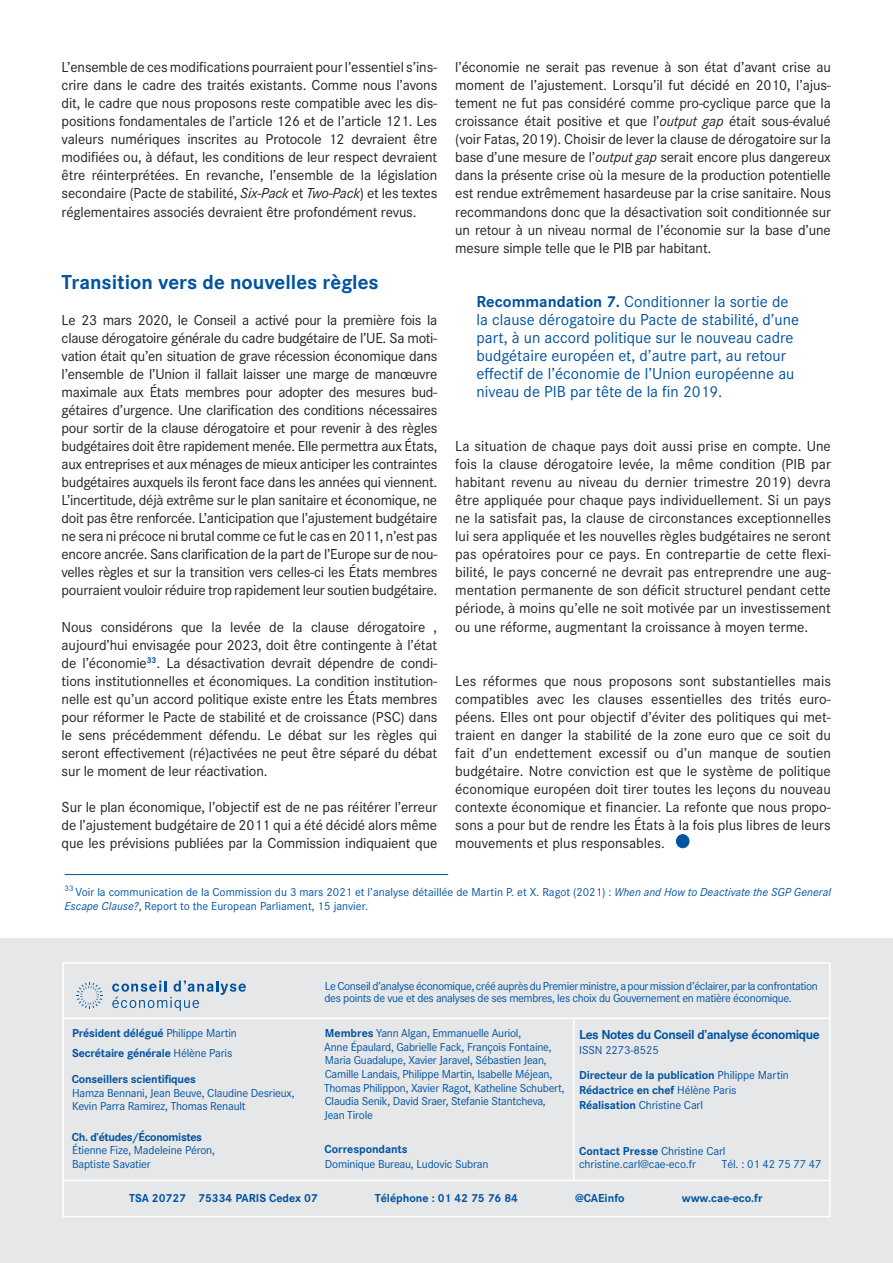
<style>
.page{position:relative;width:893px;height:1263px;background:#fff}
.page>*{position:absolute;margin:0;border:0;box-sizing:border-box;transform-origin:0 0}
.Intertitre___Niveau{font:700 21px "Corporate S";color:#0153a0}
.Texte___Exergue{font:16.5px/18px "Corporate S";color:#0153a0}
.Texte___Normal{font:15px/18px "Corporate S";letter-spacing:-.01em;color:#231f20;text-align:justify}
.Organigramme{font:700 13.5px "Corporate S";letter-spacing:-.03em;color:#0153a0}
.Organigramme-2{font:12px/13.5px "Corporate S";letter-spacing:-.02em;color:#0153a0}
.Texte___Note_BdP{font:12px/13.5px "Corporate S";color:#0153a0}
.Organigramme-3{font:700 12px "Corporate S";letter-spacing:-.01em;color:#0153a0}
.Coordonnées{font:700 12px "Corporate S";color:#0153a0}
.Texte___Note_BdP-2{font:8.25px "Corporate S";color:#0153a0}
.s1{font-style:italic}
.s2{font-weight:700}
.s3{font-weight:400}
</style>
<div class="page">
<div style="left:0;top:938px;width:893px;height:325px;background:#e6e7e9"></div>
<svg style="left:112px;top:980px;width:134px;height:31px"></svg>
<svg style="left:76px;top:982px;width:27px;height:26px"></svg>
<hr style="left:64px;top:962px;width:765px;height:2px;background:#fff">
<hr style="left:64px;top:1017px;width:765px;height:2px;background:#fff">
<hr style="left:62px;top:1180px;width:767px;height:1px;background:#fff">
<hr style="left:63px;top:1216px;width:768px;height:1px;background:#fff">
<hr style="left:62px;top:962px;width:2px;height:255px;background:#fff">
<hr style="left:829px;top:962px;width:2px;height:255px;background:#fff">
<hr style="left:573px;top:1018px;width:2px;height:163px;background:#fff">
<div style="left:676px;top:835px;width:13px;height:13px;background:#0153a0;border-radius:50%"></div>
<div style="left:676px;top:834px;width:13px;height:14px;border:1px solid #0153a0;border-radius:50%"></div>
<hr style="left:65px;top:874px;width:383px;height:1px;background:#0153a0">
<p class="Texte___Normal" style="left:62px;top:58px;width:377px">L’ensemble de ces modifications pourraient pour l’essentiel s’ins&shy;crire dans le cadre des traités existants. Comme nous l’avons dit, le cadre que nous proposons reste compatible avec les dis&shy;positions fondamentales de l’article 126 et de l’article 121. Les valeurs numériques inscrites au Protocole 12 devraient être modifiées ou, à défaut, les conditions de leur respect devraient être réinterprétées. En revanche, l’ensemble de la législation secondaire (Pacte de stabilité, <span class="s1">Six-Pack</span> et <span class="s1">Two-Pack</span>) et les textes réglementaires associés devraient être profondément revus.</p>
<p class="Intertitre___Niveau" style="left:62px;top:267px;width:319px">Transition vers de nouvelles règles</p>
<p class="Texte___Normal" style="left:62px;top:310px;width:377px">Le 23 mars 2020, le Conseil a activé pour la première fois la clause dérogatoire générale du cadre budgétaire de l’UE. Sa moti&shy;vation était qu’en situation de grave récession économique dans l’ensemble de l’Union il fallait laisser une marge de manœuvre maximale aux États membres pour adopter des mesures bud&shy;gétaires d’urgence. Une clarification des conditions nécessaires pour sortir de la clause dérogatoire et pour revenir à des règles budgétaires doit être rapidement menée. Elle permettra aux États, aux entreprises et aux ménages de mieux anticiper les contraintes budgétaires auxquels ils feront face dans les années qui viennent.<br>L’incertitude, déjà extrême sur le plan sanitaire et économique, ne doit pas être renforcée. L’anticipation que l’ajustement budgétaire ne sera ni précoce ni brutal comme ce fut le cas en 2011, n’est pas encore ancrée. Sans clarification de la part de l’Europe sur de nou&shy;velles règles et sur la transition vers celles-ci les États membres pourraient vouloir réduire trop rapidement leur soutien budgétaire.</p>
<p class="Texte___Normal" style="left:62px;top:617px;width:377px">Nous considérons que la levée de la clause dérogatoire , aujourd’hui envisagée pour 2023, doit être contingente à l’état de l’économie<sup>33</sup>. La désactivation devrait dépendre de condi&shy;tions institutionnelles et économiques. La condition institution&shy;nelle est qu’un accord politique existe entre les États membres pour réformer le Pacte de stabilité et de croissance (PSC) dans le sens précédemment défendu. Le débat sur les règles qui seront effectivement (ré)activées ne peut être séparé du débat sur le moment de leur réactivation.</p>
<p class="Texte___Normal" style="left:62px;top:797px;width:377px">Sur le plan économique, l’objectif est de ne pas réitérer l’erreur de l’ajustement budgétaire de 2011 qui a été décidé alors même que les prévisions publiées par la Commission indiquaient que</p>
<p class="Texte___Normal" style="left:455px;top:58px;width:377px">l’économie ne serait pas revenue à son état d’avant crise au moment de l’ajustement. Lorsqu’il fut décidé en 2010, l’ajus&shy;tement ne fut pas considéré comme pro-cyclique parce que la croissance était positive et que l’<span class="s1">output gap</span> était sous-évalué (voir Fatas, 2019). Choisir de lever la clause de dérogatoire sur la base d’une mesure de l’<span class="s1">output gap</span> serait encore plus dangereux dans la présente crise où la mesure de la production potentielle est rendue extrêmement hasardeuse par la crise sanitaire. Nous recommandons donc que la désactivation soit conditionnée sur un retour à un niveau normal de l’économie sur la base d’une mesure simple telle que le PIB par habitant.</p>
<p class="Texte___Exergue" style="left:477px;top:292px;width:324px"><span class="s2">Recommandation 7.</span> Conditionner la sortie de la clause dérogatoire du Pacte de stabilité, d’une part, à un accord politique sur le nouveau cadre budgétaire européen et, d’autre part, au retour effectif de l’économie de l’Union européenne au niveau de PIB par tête de la fin 2019.</p>
<p class="Texte___Normal" style="left:455px;top:436px;width:377px">La situation de chaque pays doit aussi prise en compte. Une fois la clause dérogatoire levée, la même condition (PIB par habitant revenu au niveau du dernier trimestre 2019) devra être appliquée pour chaque pays individuellement. Si un pays ne la satisfait pas, la clause de circonstances exceptionnelles lui sera appliquée et les nouvelles règles budgétaires ne seront pas opératoires pour ce pays. En contrepartie de cette flexi&shy;bilité, le pays concerné ne devrait pas entreprendre une aug&shy;mentation permanente de son déficit structurel pendant cette période, à moins qu’elle ne soit motivée par un investissement ou une réforme, augmentant la croissance à moyen terme.</p>
<p class="Texte___Normal" style="left:455px;top:671px;width:377px">Les réformes que nous proposons sont substantielles mais compatibles avec les clauses essentielles des trités euro&shy;péens. Elles ont pour objectif d’éviter des politiques qui met&shy;traient en danger la stabilité de la zone euro que ce soit du fait d’un endettement excessif ou d’un manque de soutien budgétaire. Notre conviction est que le système de politique économique européen doit tirer toutes les leçons du nouveau contexte économique et financier. La refonte que nous propo&shy;sons a pour but de rendre les États à la fois plus libres de leurs mouvements et plus responsables.</p>
<p class="Texte___Note_BdP-2" style="left:65px;top:882px;width:10px">33</p>
<p class="Texte___Note_BdP" style="left:65px;top:885px;width:768px;text-indent:11px">Voir la communication de la Commission du 3 mars 2021 et l’analyse détaillée de Martin P. et X. Ragot (2021) : <span class="s1">When and How to Deactivate the SGP General<br>Escape Clause?</span>, Report to the European Parliament, 15 janvier.</p>
<p class="Organigramme-3" style="left:72px;top:1025px;width:166px">Président délégué <span class="s3">Philippe Martin</span></p>
<p class="Organigramme-3" style="left:72px;top:1044px;width:162px">Secrétaire générale <span class="s3">Hélène Paris</span></p>
<p class="Organigramme-2" style="left:72px;top:1072px;width:224px"><span class="s2">Conseillers scientifiques<br></span>Hamza Bennani, Jean Beuve, Claudine Desrieux,<br>Kevin Parra Ramirez, Thomas Renault</p>
<p class="Organigramme-2" style="left:72px;top:1129px;width:145px"><span class="s2">Ch. d’études/Économistes<br></span>Étienne Fize, Madeleine Péron,<br>Baptiste Savatier</p>
<p class="Organigramme-2" style="left:325px;top:980px;width:495px;line-height:12px">Le Conseil d’analyse économique, créé auprès du Premier ministre, a pour mission d’éclairer, par la confrontation des points de vue et des analyses de ses membres, les choix du Gouvernement en matière économique.</p>
<p class="Organigramme" style="left:579px;top:1025px;width:242px">Les Notes du Conseil d’analyse économique</p>
<p class="Organigramme-2" style="left:579px;top:1042px;width:81px">ISSN 2273-8525</p>
<p class="Organigramme-3" style="left:579px;top:1067px;width:211px">Directeur de la publication <span class="s3">Philippe Martin</span></p>
<p class="Organigramme-3" style="left:579px;top:1082px;width:159px">Rédactrice en chef <span class="s3">Hélène Paris</span></p>
<p class="Organigramme-2" style="left:579px;top:1098px;width:125px"><span class="s2">Réalisation</span> Christine Carl</p>
<p class="Organigramme-2" style="left:579px;top:1143px;width:148px"><span class="s2">Contact Presse</span> Christine Carl christine.carl@cae-eco.fr</p>
<p class="Organigramme-2" style="left:324px;top:1026px;width:242px"><span class="s2">Membres</span> Yann Algan, Emmanuelle Auriol,<br>Anne Épaulard, Gabrielle Fack, François Fontaine, Maria Guadalupe, Xavier Jaravel, Sébastien Jean, Camille Landais, Philippe Martin, Isabelle Méjean, Thomas Philippon, Xavier Ragot, Katheline Schubert,</p>
<p class="Organigramme-2" style="left:324px;top:1094px;width:223px">Claudia Senik, David Sraer, Stefanie Stantcheva,<br>Jean Tirole</p>
<p class="Organigramme-3" style="left:325px;top:1141px;width:85px">Correspondants</p>
<p class="Organigramme-2" style="left:325px;top:1157px;width:165px">Dominique Bureau, Ludovic Subran</p>
<p class="Organigramme-2" style="left:722px;top:1157px;width:101px">Tél. : 01 42 75 77 47</p>
<p class="Coordonnées" style="left:129px;top:1190px;width:190px">TSA 20727 75334 PARIS Cedex 07</p>
<p class="Coordonnées" style="left:375px;top:1190px;width:145px">Téléphone : 01 42 75 76 84</p>
<p class="Coordonnées" style="left:575px;top:1190px;width:51px">@CAEinfo</p>
<p class="Coordonnées" style="left:682px;top:1190px;width:83px">www.cae-eco.fr</p>
</div>
